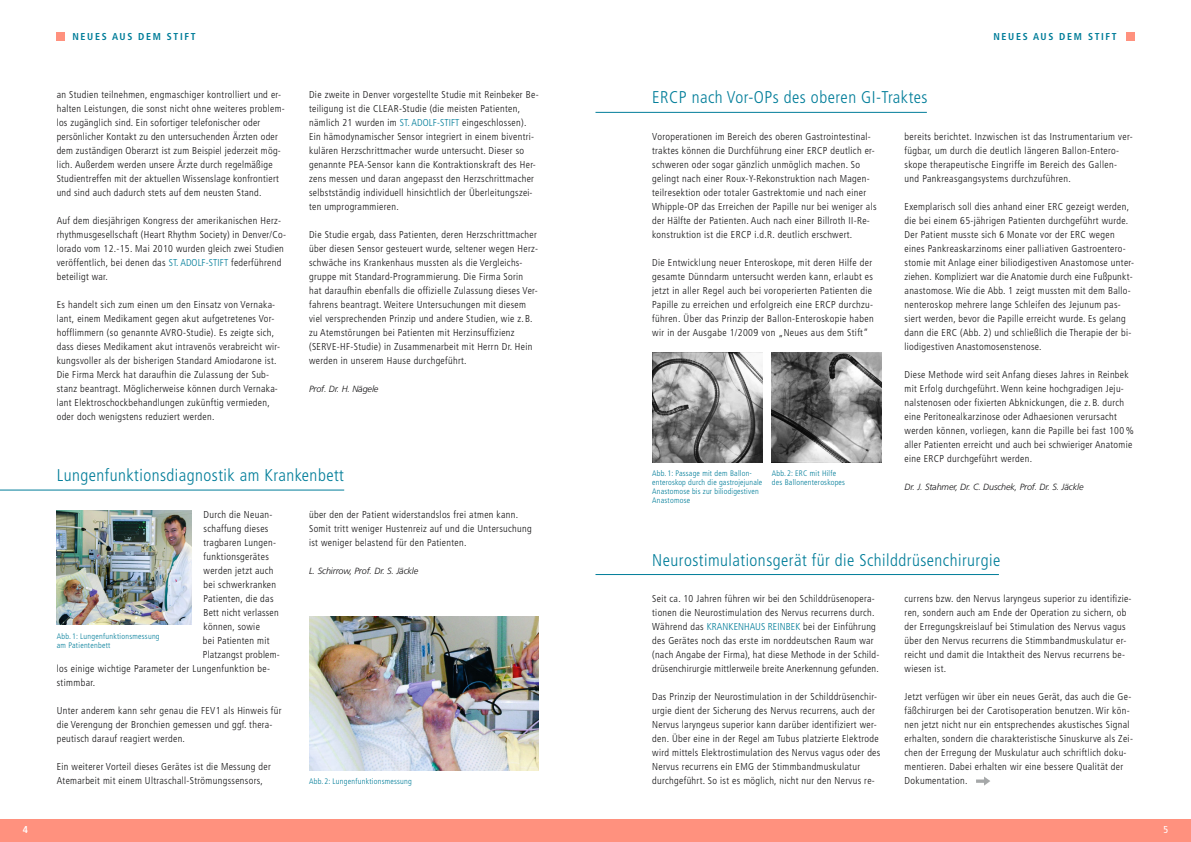
<style>
.page{position:relative;width:1191px;height:842px;background:#fff}
.page>*{position:absolute;margin:0;border:0;box-sizing:border-box;transform-origin:0 0}
.t1{font:300 condensed 17px "Frutiger";letter-spacing:.03em;color:#007d99}
.t2{font:300 condensed 10px/14px "Frutiger";letter-spacing:.035em;color:#141314}
.t3{font:700 condensed 10px "Frutiger";letter-spacing:.165em;color:#007d99}
.t4{font:700 condensed 10px "Frutiger";color:#fff}
.t5{font:condensed 10px "Frutiger";color:#fff}
.t6{font:italic 300 9px "Frutiger";letter-spacing:-.01em;color:#141314}
.t7{font:300 condensed 8px/9px "Frutiger";letter-spacing:.03em;color:#007d99}
.s1{color:#007d99}
</style>
<div class="page">
<div style="left:595px;top:819px;width:596px;height:23px;background:#ff917e"></div>
<div style="left:0;top:819px;width:595px;height:23px;background:#ff917e"></div>
<hr style="left:0;top:490px;width:344px;height:1px;background:#007d99">
<div style="left:57px;top:32px;width:8px;height:9px;background:#ff917e"></div>
<img style="left:57px;top:511px;width:134px;height:113px">
<img style="left:309px;top:616px;width:230px;height:154px">
<hr style="left:595px;top:574px;width:404px;height:1px;background:#007d99">
<hr style="left:595px;top:112px;width:332px;height:1px;background:#007d99">
<img style="left:652px;top:352px;width:110px;height:110px">
<img style="left:772px;top:352px;width:110px;height:110px">
<div style="left:1125px;top:32px;width:9px;height:9px;background:#ff917e"></div>
<svg style="left:976px;top:776px;width:14px;height:10px"></svg>
<p class="t3" style="left:72px;top:32px;width:125px">NEUES AUS DEM STIFT</p>
<p class="t2" style="left:57px;top:88px;width:230px">an Studien teilnehmen, engmaschiger kontrolliert und er&shy;halten Leistungen, die sonst nicht ohne weiteres problem&shy;los zugänglich sind. Ein sofortiger telefonischer oder persönlicher Kontakt zu den untersuchenden Ärzten oder dem zuständigen Oberarzt ist zum Beispiel jederzeit mög&shy;lich. Außerdem werden unsere Ärzte durch regelmäßige Studientreffen mit der aktuellen Wissenslage konfrontiert und sind auch dadurch stets auf dem neusten Stand.</p>
<p class="t2" style="left:57px;top:214px;width:231px">Auf dem diesjährigen Kongress der amerikanischen Herz&shy;rhythmusgesellschaft (Heart Rhythm Society) in Denver/Co&shy;lorado vom 12.-15. Mai 2010 wurden gleich zwei Studien veröffentlich, bei denen das <span class="s1">ST. ADOLF-STIFT</span> federführend beteiligt war.</p>
<p class="t2" style="left:57px;top:298px;width:225px">Es handelt sich zum einen um den Einsatz von Vernaka&shy;lant, einem Medikament gegen akut aufgetretenes Vor&shy;hofflimmern (so genannte AVRO-Studie). Es zeigte sich, dass dieses Medikament akut intravenös verabreicht wir&shy;kungsvoller als der bisherigen Standard Amiodarone ist.<br>Die Firma Merck hat daraufhin die Zulassung der Sub&shy;stanz beantragt. Möglicherweise können durch Vernaka&shy;lant Elektroschockbehandlungen zukünftig vermieden, oder doch wenigstens reduziert werden.</p>
<p class="t2" style="left:309px;top:88px;width:231px">Die zweite in Denver vorgestellte Studie mit Reinbeker Be&shy;teiligung ist die CLEAR-Studie (die meisten Patienten, nämlich 21 wurden im <span class="s1">ST. ADOLF-STIFT</span> eingeschlossen).<br>Ein hämodynamischer Sensor integriert in einem biventri&shy;kulären Herzschrittmacher wurde untersucht. Dieser so genannte PEA-Sensor kann die Kontraktionskraft des Her&shy;zens messen und daran angepasst den Herzschrittmacher selbstständig individuell hinsichtlich der Überleitungszei&shy;ten umprogrammieren.</p>
<p class="t2" style="left:309px;top:228px;width:230px">Die Studie ergab, dass Patienten, deren Herzschrittmacher über diesen Sensor gesteuert wurde, seltener wegen Herz&shy;schwäche ins Krankenhaus mussten als die Vergleichs&shy;gruppe mit Standard-Programmierung. Die Firma Sorin hat daraufhin ebenfalls die offizielle Zulassung dieses Ver&shy;fahrens beantragt. Weitere Untersuchungen mit diesem viel versprechenden Prinzip und andere Studien, wie z.B. zu Atemstörungen bei Patienten mit Herzinsuffizienz (SERVE-HF-Studie) in Zusammenarbeit mit Herrn Dr. Hein werden in unserem Hause durchgeführt.</p>
<p class="t6" style="left:309px;top:385px;width:71px">Prof. Dr. H. Nägele</p>
<h1 class="t1" style="left:57px;top:468px;width:289px">Lungenfunktionsdiagnostik am Krankenbett</h1>
<p class="t2" style="left:203px;top:508px;width:70px">Durch die Neuan-</p>
<p class="t2" style="left:203px;top:522px;width:66px">schaffung dieses</p>
<p class="t2" style="left:203px;top:536px;width:74px">tragbaren Lungen-</p>
<p class="t2" style="left:203px;top:550px;width:67px">funktionsgerätes</p>
<p class="t2" style="left:203px;top:564px;width:72px">werden jetzt auch</p>
<p class="t2" style="left:203px;top:578px;width:74px">bei schwerkranken</p>
<p class="t2" style="left:203px;top:592px;width:72px">Patienten, die das</p>
<p class="t2" style="left:203px;top:606px;width:77px">Bett nicht verlassen</p>
<p class="t2" style="left:203px;top:620px;width:58px">können, sowie</p>
<p class="t2" style="left:203px;top:634px;width:68px">bei Patienten mit</p>
<p class="t2" style="left:203px;top:648px;width:78px">Platzangst problem-</p>
<p class="t2" style="left:57px;top:662px;width:215px">los einige wichtige Parameter der Lungenfunktion be-</p>
<p class="t2" style="left:57px;top:676px;width:40px">stimmbar.</p>
<p class="t2" style="left:57px;top:704px;width:226px">Unter anderem kann sehr genau die FEV1 als Hinweis für die Verengung der Bronchien gemessen und ggf. thera&shy;peutisch darauf reagiert werden.</p>
<p class="t2" style="left:57px;top:760px;width:216px">Ein weiterer Vorteil dieses Gerätes ist die Messung der<br>Atemarbeit mit einem Ultraschall-Strömungssensors,</p>
<p class="t2" style="left:309px;top:508px;width:224px">über den der Patient widerstandslos frei atmen kann.<br>Somit tritt weniger Hustenreiz auf und die Untersuchung ist weniger belastend für den Patienten.</p>
<p class="t6" style="left:309px;top:567px;width:111px">L. Schirrow, Prof. Dr. S. Jäckle</p>
<p class="t7" style="left:57px;top:632px;width:104px;line-height:9.6px">Abb.1: Lungenfunktionsmessung am Patientenbett</p>
<p class="t7" style="left:309px;top:778px;width:104px">Abb.2: Lungenfunktionsmessung</p>
<h1 class="t1" style="left:652px;top:90px;width:277px">ERCP nach Vor-OPs des oberen GI-Traktes</h1>
<p class="t3" style="left:993px;top:32px;width:125px">NEUES AUS DEM STIFT</p>
<p class="t2" style="left:652px;top:130px;width:226px">Voroperationen im Bereich des oberen Gastrointestinal&shy;traktes können die Durchführung einer ERCP deutlich er&shy;schweren oder sogar gänzlich unmöglich machen. So gelingt nach einer Roux-Y-Rekonstruktion nach Magen&shy;teilresektion oder totaler Gastrektomie und nach einer Whipple-OP das Erreichen der Papille nur bei weniger als der Hälfte der Patienten. Auch nach einer Billroth II-Re&shy;konstruktion ist die ERCP i.d.R. deutlich erschwert.</p>
<p class="t2" style="left:652px;top:256px;width:223px">Die Entwicklung neuer Enteroskope, mit deren Hilfe der gesamte Dünndarm untersucht werden kann, erlaubt es jetzt in aller Regel auch bei voroperierten Patienten die Papille zu erreichen und erfolgreich eine ERCP durchzu&shy;führen. Über das Prinzip der Ballon-Enteroskopie haben wir in der Ausgabe 1/2009 von „Neues aus dem Stift“</p>
<p class="t7" style="left:652px;top:469px;width:112px">Abb.1: Passage mit dem Ballon&shy;enteroskop durch die gastrojejunale<br>Anastomose bis zur biliodigestiven<br>Anastomose</p>
<p class="t7" style="left:772px;top:469px;width:75px">Abb.2: ERC mit Hilfe des Ballonenteroskopes</p>
<p class="t2" style="left:904px;top:130px;width:230px">bereits berichtet. Inzwischen ist das Instrumentarium ver&shy;fügbar, um durch die deutlich längeren Ballon-Entero&shy;skope therapeutische Eingriffe im Bereich des Gallen&shy;und Pankreasgangsystems durchzuführen.</p>
<p class="t2" style="left:904px;top:200px;width:231px">Exemplarisch soll dies anhand einer ERC gezeigt werden, die bei einem 65-jährigen Patienten durchgeführt wurde.<br>Der Patient musste sich 6 Monate vor der ERC wegen eines Pankreaskarzinoms einer palliativen Gastroentero&shy;stomie mit Anlage einer biliodigestiven Anastomose unter&shy;ziehen. Kompliziert war die Anatomie durch eine Fußpunkt&shy;anastomose. Wie die Abb. 1 zeigt mussten mit dem Ballo&shy;nenteroskop mehrere lange Schleifen des Jejunum pas&shy;siert werden, bevor die Papille erreicht wurde. Es gelang dann die ERC (Abb. 2) und schließlich die Therapie der bi&shy;liodigestiven Anastomosenstenose.</p>
<p class="t2" style="left:904px;top:368px;width:231px">Diese Methode wird seit Anfang dieses Jahres in Reinbek mit Erfolg durchgeführt. Wenn keine hochgradigen Jeju&shy;nalstenosen oder fixierten Abknickungen, die z.B. durch eine Peritonealkarzinose oder Adhaesionen verursacht werden können, vorliegen, kann die Papille bei fast 100 % aller Patienten erreicht und auch bei schwieriger Anatomie eine ERCP durchgeführt werden.</p>
<p class="t6" style="left:904px;top:483px;width:180px">Dr. J. Stahmer, Dr. C. Duschek, Prof. Dr. S. Jäckle</p>
<h1 class="t1" style="left:652px;top:553px;width:349px">Neurostimulationsgerät für die Schilddrüsenchirurgie</h1>
<p class="t2" style="left:652px;top:592px;width:229px">Seit ca. 10 Jahren führen wir bei den Schilddrüsenopera&shy;tionen die Neurostimulation des Nervus recurrens durch.<br>Während das <span class="s1">KRANKENHAUS REINBEK</span> bei der Einführung des Gerätes noch das erste im norddeutschen Raum war (nach Angabe der Firma), hat diese Methode in der Schild&shy;drüsenchirurgie mittlerweile breite Anerkennung gefunden.</p>
<p class="t2" style="left:652px;top:690px;width:230px">Das Prinzip der Neurostimulation in der Schilddrüsenchir&shy;urgie dient der Sicherung des Nervus recurrens, auch der Nervus laryngeus superior kann darüber identifiziert wer&shy;den. Über eine in der Regel am Tubus platzierte Elektrode wird mittels Elektrostimulation des Nervus vagus oder des Nervus recurrens ein EMG der Stimmbandmuskulatur durchgeführt. So ist es möglich, nicht nur den Nervus re-</p>
<p class="t2" style="left:904px;top:592px;width:228px">currens bzw. den Nervus laryngeus superior zu identifizie&shy;ren, sondern auch am Ende der Operation zu sichern, ob der Erregungskreislauf bei Stimulation des Nervus vagus über den Nervus recurrens die Stimmbandmuskulatur er&shy;reicht und damit die Intaktheit des Nervus recurrens be&shy;wiesen ist.</p>
<p class="t2" style="left:904px;top:690px;width:230px">Jetzt verfügen wir über ein neues Gerät, das auch die Ge&shy;fäßchirurgen bei der Carotisoperation benutzen. Wir kön&shy;nen jetzt nicht nur ein entsprechendes akustisches Signal erhalten, sondern die charakteristische Sinuskurve als Zei&shy;chen der Erregung der Muskulatur auch schriftlich doku&shy;mentieren. Dabei erhalten wir eine bessere Qualität der Dokumentation.</p>
<p class="t4" style="left:23px;top:825px;width:7px">4</p>
<p class="t5" style="left:1163px;top:825px;width:6px">5</p>
</div>
